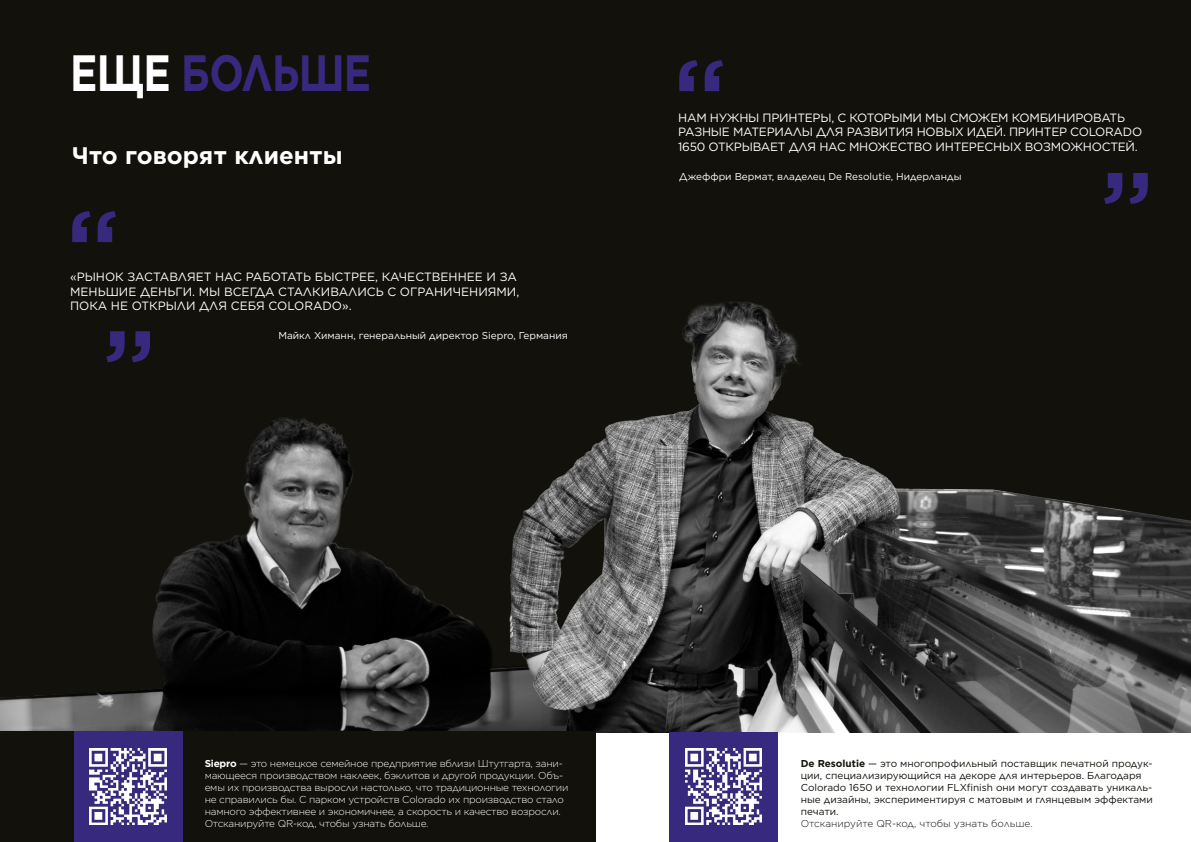
<style>
.page{position:relative;width:1191px;height:842px;background:#fff}
.page>*{position:absolute;margin:0;border:0;box-sizing:border-box;transform-origin:0 0}
.t1{font:700 51px "Gotham";letter-spacing:-.02em;color:#372a7e;scale:.8 1}
.t2{font:700 24px "Gotham";color:#fff}
.t3{font:12px/14.4px "Gotham";letter-spacing:-.02em;color:#fff}
.t4{font:12px/14.4px "Gotham";color:#fff}
.t5{font:300 10px/12px "Gotham";letter-spacing:-.02em;color:#fff}
.t6{font:10px/12px "Gotham";color:#12110c}
.t7{font:10px "Gotham";color:#fff}
.t8{font:300 10px "Gotham";color:#12110c}
.s1{color:#fff}
.s2{font-weight:700}
</style>
<div class="page">
<div style="left:0;top:0;width:1191px;height:396px;background:#12110c"></div>
<svg style="left:1104px;top:173px;width:43px;height:31px"></svg>
<svg style="left:106px;top:331px;width:44px;height:31px"></svg>
<img style="left:0;top:396px;width:446px;height:335px">
<img style="left:446px;top:275px;width:745px;height:457px">
<div style="left:0;top:731px;width:595px;height:111px;background:#12110c"></div>
<div style="left:74px;top:731px;width:108px;height:111px;background:#372a7e"></div>
<div style="left:669px;top:732px;width:109px;height:110px;background:#372a7e"></div>
<img style="left:685px;top:748px;width:77px;height:77px">
<svg style="left:72px;top:211px;width:44px;height:31px"></svg>
<svg style="left:679px;top:60px;width:44px;height:31px"></svg>
<img style="left:90px;top:748px;width:76px;height:77px">
<h1 class="t1" style="left:70px;top:39px;width:378px"><span class="s1">ЕЩЕ</span> БОЛЬШЕ</h1>
<h2 class="t2" style="left:72px;top:140px;width:273px">Что говорят клиенты</h2>
<p class="t4" style="left:70px;top:270px;width:451px">«РЫНОК ЗАСТАВЛЯЕТ НАС РАБОТАТЬ БЫСТРЕЕ, КАЧЕСТВЕННЕЕ И ЗА<br>МЕНЬШИЕ ДЕНЬГИ. МЫ ВСЕГДА СТАЛКИВАЛИСЬ С ОГРАНИЧЕНИЯМИ,<br>ПОКА НЕ ОТКРЫЛИ ДЛЯ СЕБЯ COLORADO».</p>
<p class="t7" style="left:278px;top:329px;width:291px">Майкл Химанн, генеральный директор Siepro, Германия</p>
<p class="t3" style="left:678px;top:110px;width:465px">НАМ НУЖНЫ ПРИНТЕРЫ, С КОТОРЫМИ МЫ СМОЖЕМ КОМБИНИРОВАТЬ<br>РАЗНЫЕ МАТЕРИАЛЫ ДЛЯ РАЗВИТИЯ НОВЫХ ИДЕЙ. ПРИНТЕР COLORADO<br>1650 ОТКРЫВАЕТ ДЛЯ НАС МНОЖЕСТВО ИНТЕРЕСНЫХ ВОЗМОЖНОСТЕЙ.</p>
<p class="t7" style="left:679px;top:170px;width:284px">Джеффри Вермат, владелец De Resolutie, Нидерланды</p>
<p class="t5" style="left:205px;top:757px;width:365px"><span class="s2">Siepro</span> — это немецкое семейное предприятие вблизи Штутгарта, зани&shy;мающееся производством наклеек, бэклитов и другой продукции. Объ&shy;емы их производства выросли настолько, что традиционные технологии не справились бы. С парком устройств Colorado их производство стало намного эффективнее и экономичнее, а скорость и качество возросли.<br>Отсканируйте QR-код, чтобы узнать больше.</p>
<p class="t6" style="left:800px;top:757px;width:354px"><span class="s2">De Resolutie</span> — это многопрофильный поставщик печатной продук&shy;ции, специализирующийся на декоре для интерьеров. Благодаря Colorado 1650 и технологии FLXfinish они могут создавать уникаль&shy;ные дизайны, экспериментируя с матовым и глянцевым эффектами печати.</p>
<p class="t8" style="left:800px;top:817px;width:233px">Отсканируйте QR-код, чтобы узнать больше.</p>
</div>
